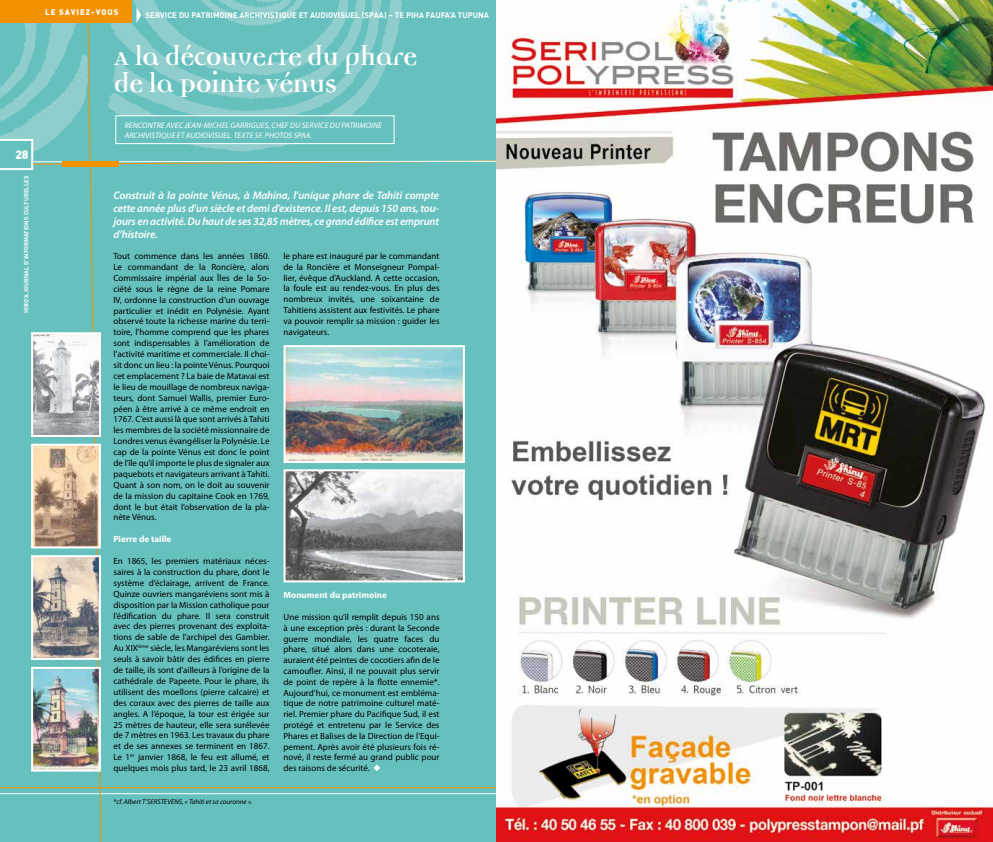
<style>
.page{position:relative;width:993px;height:842px;background:#fff}
.page>*{position:absolute;margin:0;border:0;box-sizing:border-box;transform-origin:0 0}
.t1{font:700 30px/27px "Democratica";letter-spacing:-.02em;color:#fff}
.t2{font:900 12px "DIN";color:#fff}
.t3{font:italic 600 11px/13.2px "Myriad Pro";letter-spacing:-.01em;color:#fff;text-align:justify}
.t4{font:9px/10.9px "Myriad Pro";color:#000;text-align:justify}
.t5{font:700 9px "Myriad Pro";color:#fff}
.t6{font:italic 8px/9.6px "Myriad Pro";letter-spacing:.01em;color:#fff}
.t7{font:700 8px "DIN";color:#fff}
.t8{font:900 8px "DIN";letter-spacing:.12em;color:#fff}
.t9{font:italic 7px "Myriad Pro";color:#000}
.t10{font:700 6px "DIN";color:#fff}
.s1{color:#fff}
</style>
<div class="page">
<img style="left:0;top:0;width:992px;height:842px">
<h2 class="t2" style="left:15px;top:147px;width:14px">28</h2>
<p class="t10" style="left:22px;top:313px;width:139px;rotate:-90deg">HIRO’A JOURNAL D’INFORMATIONS CULTURELLES</p>
<p class="t8" style="left:45px;top:6px;width:75px">LE SAVIEZ-VOUS</p>
<p class="t7" style="left:145px;top:10px;width:11px">SERVICE</p>
<p class="t7" style="left:179px;top:10px;width:23px">DU PATRIMOINE</p>
<p class="t7" style="left:239px;top:10px;width:11px">ARCHIVISTIQUE</p>
<p class="t7" style="left:299px;top:10px;width:22px">ET AUDIOVISUEL</p>
<p class="t7" style="left:361px;top:10px;width:55px">(SPAA) – TE PIHA</p>
<p class="t7" style="left:426px;top:10px;width:11px">FAUFA</p>
<p class="t7" style="left:449px;top:10px;width:20px">’A TUPUNA</p>
<h1 class="t1" style="left:114px;top:46px;width:305px">A la découverte du phare de la Pointe Vénus</h1>
<p class="t6" style="left:125px;top:120px;width:259px">RENCONTRE AVEC JEAN-MICHEL GARRIGUES, CHEF DU SERVICE DU PATRIMOINE<br>ARCHIVISTIQUE ET AUDIOVISUEL. TEXTE SF. PHOTOS SPAA .</p>
<p class="t3" style="left:113px;top:188px;width:327px">Construit à la pointe Vénus, à Mahina, l’unique phare de Tahiti compte cette année plus d’un siècle et demi d’existence. Il est, depuis 150 ans, tou&shy;jours en activité. Du haut de ses 32,85 mètres, ce grand édifice est emprunt d’histoire.</p>
<p class="t4" style="left:113px;top:250px;width:157px">Tout commence dans les années 1860.<br>Le commandant de la Roncière, alors Commissaire impérial aux Îles de la So&shy;ciété sous le règne de la reine Pomare IV, ordonne la construction d’un ouvrage particulier et inédit en Polynésie. Ayant observé toute la richesse marine du terri&shy;toire, l’homme comprend que les phares sont indispensables à l’amélioration de l’activité maritime et commerciale. Il choi&shy;sit donc un lieu : la pointe Vénus. Pourquoi cet emplacement ? La baie de Matavai est le lieu de mouillage de nombreux naviga&shy;teurs, dont Samuel Wallis, premier Euro&shy;péen à être arrivé à ce même endroit en 1767. C’est aussi là que sont arrivés à Tahiti les membres de la société missionnaire de Londres venus évangéliser la Polynésie. Le cap de la pointe Vénus est donc le point de l’île qu’il importe le plus de signaler aux paquebots et navigateurs arrivant à Tahiti.<br>Quant à son nom, on le doit au souvenir de la mission du capitaine Cook en 1769, dont le but était l’observation de la pla&shy;nète Vénus.</p>
<p class="t5" style="left:113px;top:533px;width:59px">Pierre de taille</p>
<p class="t4" style="left:113px;top:555px;width:157px">En 1865, les premiers matériaux néces&shy;saires à la construction du phare, dont le système d’éclairage, arrivent de France.<br>Quinze ouvriers mangaréviens sont mis à disposition par la Mission catholique pour l’édification du phare. Il sera construit avec des pierres provenant des exploita&shy;tions de sable de l’archipel des Gambier.<br>Au XIX<sup>ième</sup> siècle, les Mangaréviens sont les seuls à savoir bâtir des édifices en pierre de taille, ils sont d’ailleurs à l’origine de la cathédrale de Papeete. Pour le phare, ils utilisent des moellons (pierre calcaire) et des coraux avec des pierres de taille aux angles. A l’époque, la tour est érigée sur 25 mètres de hauteur, elle sera surélevée de 7 mètres en 1963. Les travaux du phare et de ses annexes se terminent en 1867.<br>Le 1<sup>er</sup> janvier 1868, le feu est allumé, et quelques mois plus tard, le 23 avril 1868,</p>
<p class="t9" style="left:113px;top:797px;width:39px">*CF. ALBERT T’SERS</p>
<p class="t9" style="left:161px;top:797px;width:8px">TEVENS</p>
<p class="t9" style="left:182px;top:797px;width:72px">, « TAHITI ET SA COURONNE ».</p>
<p class="t4" style="left:283px;top:250px;width:157px">le phare est inauguré par le commandant de la Roncière et Monseigneur Pompal&shy;lier, évêque d’Auckland. A cette occasion, la foule est au rendez-vous. En plus des nombreux invités, une soixantaine de Tahitiens assistent aux festivités. Le phare va pouvoir remplir sa mission : guider les navigateurs.</p>
<p class="t5" style="left:283px;top:589px;width:105px">Monument du patrimoine</p>
<p class="t4" style="left:283px;top:611px;width:157px">Une mission qu’il remplit depuis 150 ans à une exception près : durant la Seconde guerre mondiale, les quatre faces du phare, situé alors dans une cocoteraie, auraient été peintes de cocotiers afin de le camoufler. Ainsi, il ne pouvait plus servir de point de repère à la flotte ennemie*.<br>Aujourd’hui, ce monument est embléma&shy;tique de notre patrimoine culturel maté&shy;riel. Premier phare du Pacifique Sud, il est protégé et entretenu par le Service des Phares et Balises de la Direction de l’Equi&shy;pement. Après avoir été plusieurs fois ré&shy;nové, il reste fermé au grand public pour des raisons de sécurité. <span class="s1">◆</span></p>
</div>
